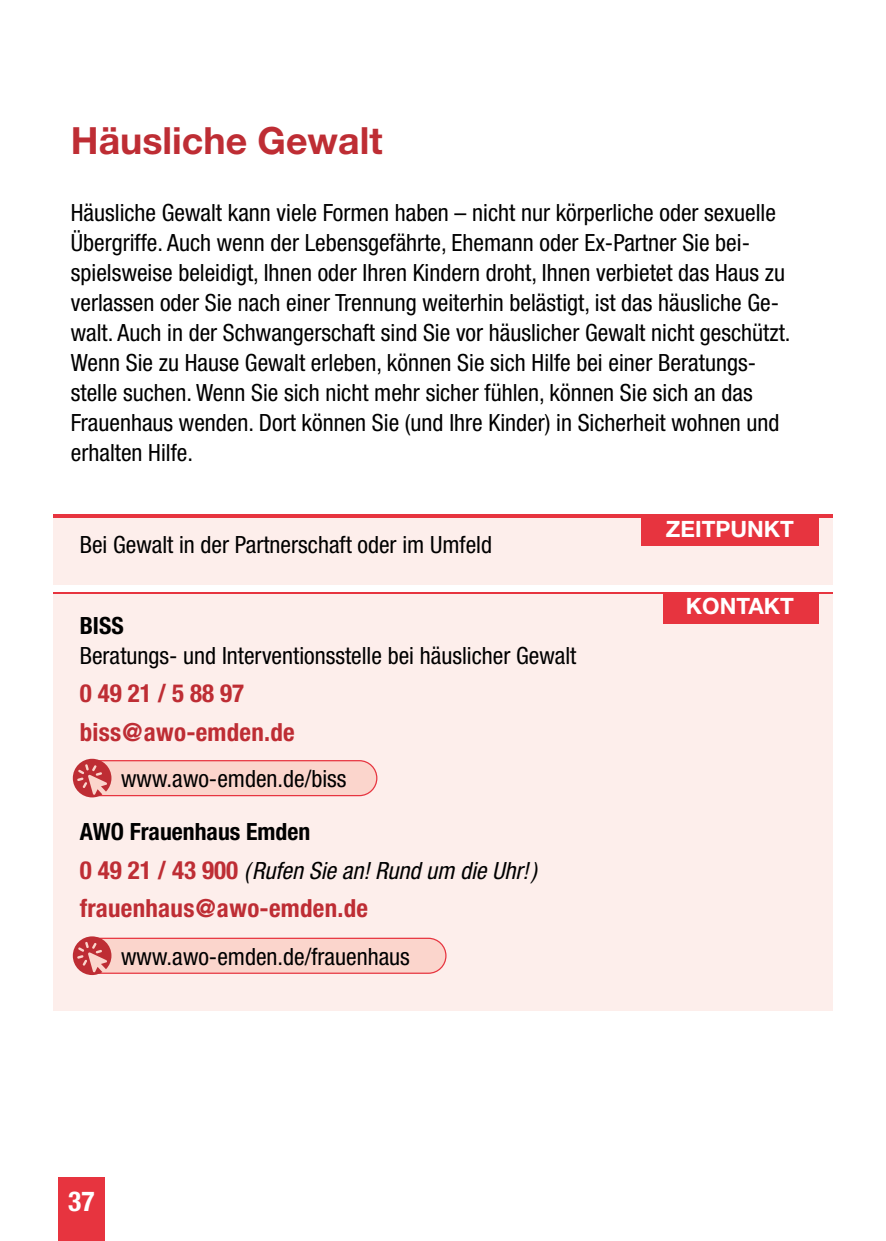
<style>
.page{position:relative;width:886px;height:1241px;background:#fff}
.page>*{position:absolute;margin:0;border:0;box-sizing:border-box;transform-origin:0 0}
.t1{font:700 37.5px "Helvetica Neue";color:#be2d34}
.t2{font:700 condensed 27.5px "Helvetica Neue";color:#fff}
.t3{font:700 condensed 25px/38.5px "Helvetica Neue";letter-spacing:.01em;color:#be2d34}
.t4{font:condensed 23.75px/30px "Helvetica Neue";color:#000}
.t5{font:italic condensed 23.75px/38.5px "Helvetica Neue";color:#000}
.t6{font:700 condensed 23.75px "Helvetica Neue";color:#000}
.t7{font:700 22.5px "Helvetica Neue";color:#fff}
.s1{font-weight:700;font-style:normal}
.s2{font-weight:700;font-style:normal;font-size:25px;color:#be2d34}
</style>
<div class="page">
<div style="left:53px;top:514px;width:780px;height:71px;background:#fdeeeb"></div>
<div style="left:641px;top:514px;width:178px;height:32px;background:#e7343f"></div>
<hr style="left:53px;top:514px;width:780px;height:4px;background:#e7343f">
<div style="left:53px;top:592px;width:780px;height:418px;background:#fdeeeb"></div>
<div style="left:663px;top:592px;width:156px;height:32px;background:#e7343f"></div>
<hr style="left:53px;top:592px;width:780px;height:1px;background:#e7343f">
<div style="left:75px;top:938px;width:371px;height:35px;background:#fbd5cc;border-radius:17px"></div>
<div style="left:74px;top:937px;width:372px;height:36px;border:1px solid #e7343f;border-radius:17px"></div>
<svg style="left:73px;top:936px;width:38px;height:38px"></svg>
<div style="left:75px;top:760px;width:302px;height:35px;background:#fbd5cc;border-radius:17px"></div>
<div style="left:74px;top:760px;width:303px;height:36px;border:1px solid #e7343f;border-radius:17px"></div>
<svg style="left:73px;top:758px;width:38px;height:39px"></svg>
<div style="left:58px;top:1176px;width:47px;height:64px;background:#e7343f"></div>
<h1 class="t1" style="left:71px;top:118px;width:313px">Häusliche Gewalt</h1>
<p class="t4" style="left:71px;top:197px;width:721px">Häusliche Gewalt kann viele Formen haben – nicht nur körperliche oder sexuelle Übergriffe. Auch wenn der Lebensgefährte, Ehemann oder Ex-Partner Sie bei&shy;spielsweise beleidigt, Ihnen oder Ihren Kindern droht, Ihnen verbietet das Haus zu verlassen oder Sie nach einer Trennung weiterhin belästigt, ist das häusliche Ge&shy;walt. Auch in der Schwangerschaft sind Sie vor häuslicher Gewalt nicht geschützt.<br>Wenn Sie zu Hause Gewalt erleben, können Sie sich Hilfe bei einer Beratungs&shy;stelle suchen. Wenn Sie sich nicht mehr sicher fühlen, können Sie sich an das Frauenhaus wenden. Dort können Sie (und Ihre Kinder) in Sicherheit wohnen und erhalten Hilfe.</p>
<p class="t4" style="left:80px;top:529px;width:414px">Bei Gewalt in der Partnerschaft oder im Umfeld</p>
<p class="t6" style="left:80px;top:610px;width:45px">BISS</p>
<p class="t4" style="left:80px;top:640px;width:498px">Beratungs- und Interventionsstelle bei häuslicher Gewalt</p>
<p class="t3" style="left:80px;top:673px;width:217px">0 49 21 / 5 88 97 biss@awo-emden.de</p>
<p class="t4" style="left:121px;top:763px;width:227px">www.awo-emden.de/biss</p>
<p class="t5" style="left:80px;top:812px;width:458px"><span class="s1">AWO Frauenhaus Emden<br></span><span class="s2">0 49 21 / 43 900</span> (Rufen Sie an! Rund um die Uhr!)</p>
<p class="t3" style="left:80px;top:888px;width:290px">frauenhaus@awo-emden.de</p>
<p class="t4" style="left:121px;top:940px;width:290px">www.awo-emden.de/frauenhaus</p>
<p class="t7" style="left:666px;top:515px;width:129px">ZEITPUNKT</p>
<p class="t7" style="left:686px;top:592px;width:109px">KONTAKT</p>
<p class="t2" style="left:68px;top:1184px;width:28px">37</p>
</div>
